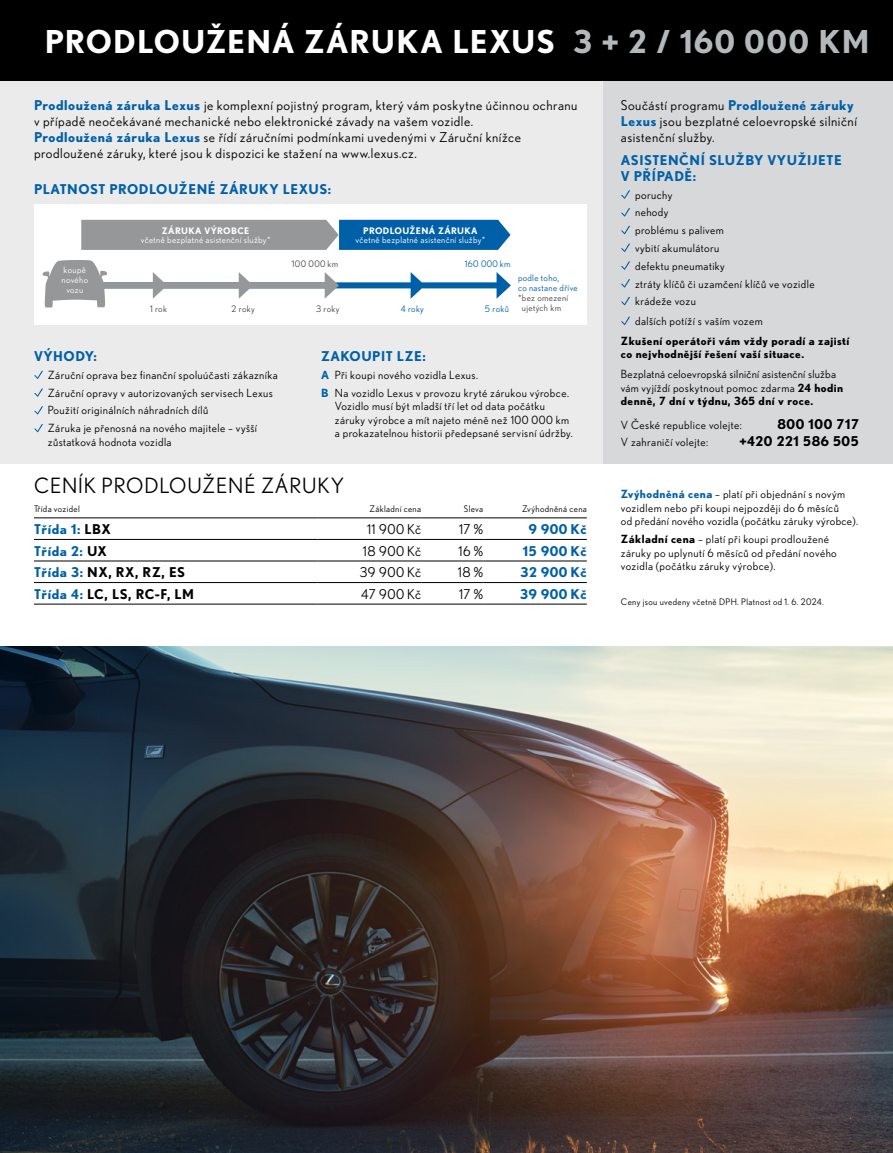
<style>
.page{position:relative;width:893px;height:1153px;background:#fff}
.page>*{position:absolute;margin:0;border:0;box-sizing:border-box;transform-origin:0 0}
.t1{font:700 31.5px "Nobel WGL";letter-spacing:.035em;color:#fff}
.t2{font:21px "Nobel WGL";letter-spacing:.04em;color:#000}
.t3{font:13.5px/16.2px "Nobel WGL";letter-spacing:.04em;color:#000}
.t4{font:700 13.5px/16.2px "Nobel WGL";letter-spacing:.04em;color:#0060a7}
.t5{font:700 13.5px "Nobel WGL";letter-spacing:.04em;color:#000}
.t6{font:11.25px/17.7px "Nobel WGL";letter-spacing:.04em;color:#000}
.t7{font:700 11.25px/13.5px "Nobel WGL";letter-spacing:.04em;color:#000}
.t8{font:9px "Nobel WGL";letter-spacing:.04em;color:#000}
.t9{font:9px/9.8px "Nobel WGL";letter-spacing:.04em;color:#fff;text-align:center}
.t10{font:9px "Nobel WGL";letter-spacing:.04em;color:#474747}
.t11{font:9px/9.8px "Nobel WGL";letter-spacing:.04em;color:#0060a7}
.t12{font:700 9px "Nobel WGL";letter-spacing:.04em;color:#fff}
.s1{color:#b3b8ba}
.s2{font-weight:700;color:#0060a7}
.s3{font-weight:700}
.s4{color:#000}
.s5{color:#0060a7}
</style>
<div class="page">
<div style="left:0;top:34px;width:893px;height:429px;background:#ebebec"></div>
<div style="left:604px;top:34px;width:289px;height:429px;background:#d7d8da"></div>
<div style="left:0;top:0;width:893px;height:81px;background:#000"></div>
<svg style="left:621px;top:190px;width:9px;height:9px"></svg>
<svg style="left:621px;top:208px;width:9px;height:8px"></svg>
<svg style="left:621px;top:226px;width:9px;height:8px"></svg>
<svg style="left:621px;top:244px;width:9px;height:8px"></svg>
<svg style="left:621px;top:261px;width:9px;height:9px"></svg>
<svg style="left:621px;top:279px;width:9px;height:8px"></svg>
<svg style="left:621px;top:297px;width:9px;height:8px"></svg>
<svg style="left:621px;top:317px;width:9px;height:8px"></svg>
<hr style="left:34px;top:517px;width:284px;height:1px;background:#000">
<hr style="left:318px;top:517px;width:103px;height:1px;background:#000">
<hr style="left:421px;top:517px;width:62px;height:1px;background:#000">
<hr style="left:483px;top:517px;width:104px;height:1px;background:#000">
<hr style="left:34px;top:539px;width:284px;height:1px;background:#000">
<hr style="left:318px;top:539px;width:103px;height:1px;background:#000">
<hr style="left:421px;top:539px;width:62px;height:1px;background:#000">
<hr style="left:483px;top:539px;width:104px;height:1px;background:#000">
<hr style="left:34px;top:560px;width:284px;height:1px;background:#000">
<hr style="left:318px;top:560px;width:103px;height:1px;background:#000">
<hr style="left:421px;top:560px;width:62px;height:1px;background:#000">
<hr style="left:483px;top:560px;width:104px;height:1px;background:#000">
<hr style="left:34px;top:582px;width:284px;height:1px;background:#000">
<hr style="left:318px;top:582px;width:103px;height:1px;background:#000">
<hr style="left:421px;top:582px;width:62px;height:1px;background:#000">
<hr style="left:483px;top:582px;width:104px;height:1px;background:#000">
<hr style="left:34px;top:603px;width:284px;height:1px;background:#000">
<hr style="left:318px;top:603px;width:103px;height:1px;background:#000">
<hr style="left:421px;top:603px;width:62px;height:1px;background:#000">
<hr style="left:483px;top:603px;width:104px;height:1px;background:#000">
<div style="left:34px;top:205px;width:553px;height:120px;background:#fff"></div>
<svg style="left:81px;top:220px;width:429px;height:30px;background:#5f84a0"></svg>
<svg style="left:43px;top:260px;width:468px;height:47px"></svg>
<svg style="left:34px;top:371px;width:9px;height:8px"></svg>
<svg style="left:34px;top:388px;width:9px;height:8px"></svg>
<svg style="left:34px;top:406px;width:9px;height:8px"></svg>
<svg style="left:34px;top:424px;width:9px;height:8px"></svg>
<img style="left:0;top:646px;width:893px;height:506px">
<h1 class="t1" style="left:45px;top:17px;width:826px">PRODLOUŽENÁ ZÁRUKA LEXUS <span class="s1">3 + 2 / 160 000 KM</span></h1>
<p class="t3" style="left:34px;top:96px;width:545px"><span class="s2">Prodloužená záruka Lexus</span> je komplexní pojistný program, který vám poskytne účinnou ochranu v případě neočekávané mechanické nebo elektronické závady na vašem vozidle.<br><span class="s2">Prodloužená záruka Lexus</span> se řídí záručními podmínkami uvedenými v Záruční knížce prodloužené záruky, které jsou k dispozici ke stažení na www.lexus.cz.</p>
<p class="t3" style="left:621px;top:96px;width:238px">Součástí programu <span class="s2">Prodloužené záruky<br>Lexus</span> jsou bezplatné celoevropské silniční asistenční služby.</p>
<p class="t4" style="left:621px;top:151px;width:222px">ASISTENČNÍ SLUŽBY VYUŽIJETE<br>V PŘÍPADĚ:</p>
<p class="t6" style="left:635px;top:185px;width:181px">poruchy<br>nehody<br>problému s palivem<br>vybití akumulátoru<br>defektu pneumatiky<br>ztráty klíčů či uzamčení klíčů ve vozidle krádeže vozu</p>
<p class="t6" style="left:635px;top:312px;width:129px">dalších potíží s vaším vozem</p>
<p class="t7" style="left:621px;top:334px;width:230px">Zkušení operátoři vám vždy poradí a zajistí co nejvhodnější řešení vaší situace.</p>
<p class="t6" style="left:621px;top:367px;width:224px;line-height:13.5px">Bezplatná celoevropská silniční asistenční služba vám vyjíždí poskytnout pomoc zdarma <span class="s3">24 hodin denně, 7 dní v týdnu, 365 dní v roce.</span></p>
<p class="t4" style="left:34px;top:181px;width:299px">PLATNOST PRODLOUŽENÉ ZÁRUKY LEXUS:</p>
<p class="t12" style="left:162px;top:223px;width:89px">ZÁRUKA VÝROBCE</p>
<p class="t9" style="left:141px;top:235px;width:131px">včetně bezplatné asistenční služby*</p>
<p class="t9" style="left:62px;top:264px;width:28px">koupě nového vozu</p>
<p class="t12" style="left:363px;top:223px;width:116px">PRODLOUŽENÁ ZÁRUKA</p>
<p class="t9" style="left:356px;top:235px;width:131px">včetně bezplatné asistenční služby*</p>
<p class="t10" style="left:292px;top:257px;width:48px">100 000 km</p>
<p class="t11" style="left:465px;top:258px;width:47px">160 000 km</p>
<p class="t11" style="left:485px;top:303px;width:25px">5 roků</p>
<p class="t11" style="left:518px;top:273px;width:61px">podle toho,<br>co nastane dříve</p>
<p class="t10" style="left:518px;top:291px;width:52px">*bez omezení</p>
<p class="t11" style="left:401px;top:303px;width:25px">4 roky</p>
<p class="t10" style="left:522px;top:301px;width:41px">ujetých km</p>
<p class="t10" style="left:150px;top:302px;width:18px">1 rok</p>
<p class="t10" style="left:232px;top:302px;width:25px">2 roky</p>
<p class="t10" style="left:316px;top:302px;width:25px">3 roky</p>
<p class="t4" style="left:34px;top:347px;width:64px">VÝHODY:</p>
<p class="t6" style="left:48px;top:365px;width:232px">Záruční oprava bez finanční spoluúčasti zákazníka Záruční opravy v autorizovaných servisech Lexus Použití originálních náhradních dílů<br>Záruka je přenosná na nového majitele – vyšší</p>
<p class="t6" style="left:48px;top:432px;width:125px">zůstatková hodnota vozidla</p>
<p class="t4" style="left:321px;top:347px;width:106px">ZAKOUPIT LZE:</p>
<p class="t6" style="left:321px;top:365px;width:249px"><span class="s2">A</span> Při koupi nového vozidla Lexus.<br><span class="s2">B</span> Na vozidlo Lexus v provozu kryté zárukou výrobce.</p>
<p class="t6" style="left:335px;top:399px;width:239px;line-height:13.5px">Vozidlo musí být mladší tří let od data počátku záruky výrobce a mít najeto méně než 100 000 km a prokazatelnou historii předepsané servisní údržby.</p>
<p class="t6" style="left:621px;top:416px;width:122px">V České republice volejte:</p>
<p class="t5" style="left:777px;top:414px;width:83px">800 100 717</p>
<p class="t6" style="left:621px;top:432px;width:89px">V zahraničí volejte:</p>
<p class="t5" style="left:739px;top:430px;width:121px">+420 221 586 505</p>
<h2 class="t2" style="left:34px;top:471px;width:312px">CENÍK PRODLOUŽENÉ ZÁRUKY</h2>
<p class="t8" style="left:34px;top:503px;width:47px">Třída vozidel</p>
<p class="t8" style="left:369px;top:503px;width:53px">Základní cena</p>
<p class="t8" style="left:464px;top:503px;width:21px">Sleva</p>
<p class="t8" style="left:522px;top:503px;width:66px">Zvýhodněná cena</p>
<p class="t4" style="left:34px;top:520px;width:78px">Třída 1: <span class="s4">LBX</span></p>
<p class="t3" style="left:367px;top:520px;width:56px">11 900 Kč</p>
<p class="t3" style="left:459px;top:520px;width:26px">17%</p>
<p class="t4" style="left:529px;top:520px;width:59px">9 900 Kč</p>
<p class="t4" style="left:34px;top:542px;width:74px">Třída 2: <span class="s4">UX</span></p>
<p class="t3" style="left:363px;top:542px;width:60px">18 900 Kč</p>
<p class="t3" style="left:458px;top:542px;width:26px">16%</p>
<p class="t4" style="left:523px;top:542px;width:65px">15 900 Kč</p>
<p class="t5" style="left:34px;top:562px;width:153px"><span class="s5">Třída 3:</span> NX, RX, RZ, ES</p>
<p class="t3" style="left:360px;top:563px;width:63px">39 900 Kč</p>
<p class="t3" style="left:458px;top:563px;width:27px">18%</p>
<p class="t4" style="left:521px;top:563px;width:68px">32 900 Kč</p>
<p class="t5" style="left:34px;top:583px;width:162px"><span class="s5">Třída 4:</span> LC, LS, RC-F, LM</p>
<p class="t3" style="left:361px;top:585px;width:62px">47 900 Kč</p>
<p class="t3" style="left:459px;top:585px;width:26px">17%</p>
<p class="t4" style="left:520px;top:585px;width:68px">39 900 Kč</p>
<p class="t6" style="left:621px;top:487px;width:239px;line-height:13.5px"><span class="s2">Zvýhodněná cena</span> – platí při objednání s novým vozidlem nebo při koupi nejpozději do 6 měsíců<br>od předání nového vozidla (počátku záruky výrobce).</p>
<p class="t6" style="left:621px;top:532px;width:217px;line-height:13.5px"><span class="s3">Základní cena</span> – platí při koupi prodloužené záruky po uplynutí 6 měsíců od předání nového vozidla (počátku záruky výrobce).</p>
<p class="t8" style="left:621px;top:595px;width:204px">Ceny jsou uvedeny včetně DPH. Platnost od 1. 6. 2024.</p>
</div>
